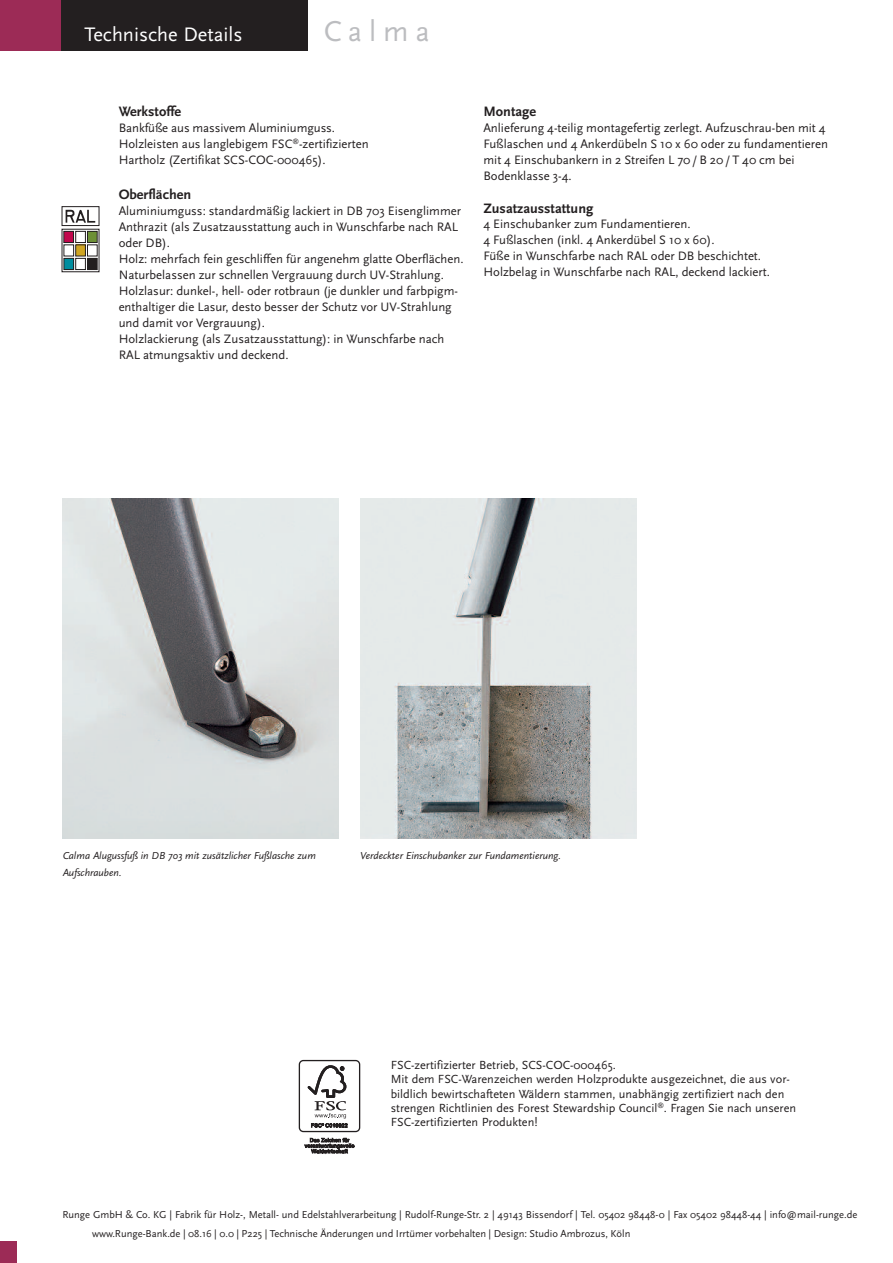
<style>
.page{position:relative;width:893px;height:1263px;background:#fff}
.page>*{position:absolute;margin:0;border:0;box-sizing:border-box;transform-origin:0 0}
.t1{font:30px "Scala Sans";letter-spacing:.23em;color:#bcbdc0}
.t2{font:20.4px "Scala Sans";color:#fff}
.t3{font:700 14.25px "Scala Sans";color:#231f20}
.t4{font:12.75px/15.9px "Scala Sans";color:#231f20}
.t5{font:12.3px/14.2px "Scala Sans";color:#231f20}
.t6{font:10.5px/19.2px "Scala Sans";color:#231f20}
.t7{font:italic 10.5px/17px "Scala Sans";color:#231f20}
.s1{font-family:"Scala Sans Caps"}
</style>
<div class="page">
<div style="left:0;top:1242px;width:17px;height:21px;background:#9c2b56"></div>
<div style="left:0;top:0;width:62px;height:51px;background:#9c2b56"></div>
<div style="left:62px;top:0;width:246px;height:51px;background:#231f20"></div>
<img style="left:63px;top:499px;width:276px;height:340px">
<img style="left:360px;top:499px;width:276px;height:340px">
<div style="left:299px;top:1060px;width:61px;height:72px;border:1px solid #231f20;border-radius:4px"></div>
<svg style="left:307px;top:1065px;width:40px;height:62px"></svg>
<svg style="left:305px;top:1138px;width:49px;height:15px"></svg>
<svg style="left:61px;top:206px;width:39px;height:67px"></svg>
<svg style="left:66px;top:210px;width:29px;height:13px"></svg>
<div style="left:64px;top:231px;width:10px;height:11px;background:#c1074c"></div>
<div style="left:64px;top:231px;width:10px;height:12px;border:1px solid #231f20"></div>
<div style="left:75px;top:231px;width:11px;height:12px;border:1px solid #231f20"></div>
<div style="left:87px;top:231px;width:10px;height:11px;background:#6d9036"></div>
<div style="left:87px;top:231px;width:10px;height:12px;border:1px solid #231f20"></div>
<div style="left:64px;top:245px;width:10px;height:11px;border:1px solid #231f20"></div>
<div style="left:76px;top:245px;width:9px;height:11px;background:#cfa522"></div>
<div style="left:75px;top:245px;width:11px;height:11px;border:1px solid #231f20"></div>
<div style="left:87px;top:245px;width:10px;height:11px;border:1px solid #231f20"></div>
<div style="left:64px;top:258px;width:10px;height:12px;background:#008d9f"></div>
<div style="left:64px;top:258px;width:10px;height:12px;border:1px solid #231f20"></div>
<div style="left:75px;top:258px;width:11px;height:12px;border:1px solid #231f20"></div>
<div style="left:87px;top:258px;width:10px;height:12px;background:#231f20"></div>
<div style="left:62px;top:206px;width:37px;height:20px;border:1px solid #231f20"></div>
<h2 class="t2" style="left:84px;top:28px;width:160px">Technische Details</h2>
<h1 class="t1" style="left:324px;top:22px;width:107px">Calma</h1>
<p class="t3" style="left:119px;top:107px;width:64px">Werkstoffe</p>
<p class="t4" style="left:119px;top:122px;width:252px">Bankfüße aus massivem Aluminiumguss.<br>Holzleisten aus langlebigem FSC<sup>®</sup>-zertifizierten<br>Hartholz (Zertifikat SCS-COC-000465).</p>
<p class="t3" style="left:119px;top:190px;width:74px">Oberflächen</p>
<p class="t4" style="left:119px;top:204px;width:346px">Aluminiumguss: standardmäßig lackiert in DB 703 Eisenglimmer Anthrazit (als Zusatzausstattung auch in Wunschfarbe nach RAL oder DB).<br>Holz: mehrfach fein geschliffen für angenehm glatte Oberflächen.<br>Naturbelassen zur schnellen Vergrauung durch UV-Strahlung.<br>Holzlasur: dunkel-, hell- oder rotbraun (je dunkler und farbpigm&shy;enthaltiger die Lasur, desto besser der Schutz vor UV-Strahlung und damit vor Vergrauung).<br>Holzlackierung (als Zusatzausstattung): in Wunschfarbe nach RAL atmungsaktiv und deckend.</p>
<p class="t3" style="left:483px;top:107px;width:54px">Montage</p>
<p class="t4" style="left:483px;top:122px;width:346px">Anlieferung 4-teilig montagefertig zerlegt. Aufzuschrau-ben mit 4<br>Fußlaschen und 4 Ankerdübeln S 10 x 60 oder zu fundamentieren mit 4 Einschubankern in 2 Streifen L 70/ B 20/ T 40 cm bei Bodenklasse 3-4.</p>
<p class="t3" style="left:483px;top:203px;width:111px">Zusatzausstattung</p>
<p class="t4" style="left:483px;top:218px;width:288px">4 Einschubanker zum Fundamentieren.<br>4 Fußlaschen (inkl. 4 Ankerdübel S 10 x 60).<br>Füße in Wunschfarbe nach RAL oder DB beschichtet.<br>Holzbelag in Wunschfarbe nach RAL, deckend lackiert.</p>
<p class="t7" style="left:63px;top:848px;width:255px">Calma Alugussfuß in DB 703 mit zusätzlicher Fußlasche zum<br>Aufschrauben.</p>
<p class="t7" style="left:360px;top:848px;width:202px">Verdeckter Einschubanker zur Fundamentierung.</p>
<p class="t5" style="left:391px;top:1059px;width:407px">FSC-zertifizierter Betrieb, SCS-COC-000465.<br>Mit dem FSC-Warenzeichen werden Holzprodukte ausgezeichnet, die aus vor&shy;bildlich bewirtschafteten Wäldern stammen, unabhängig zertifiziert nach den strengen Richtlinien des Forest Stewardship Council<sup>®</sup>. Fragen Sie nach unseren FSC-zertifizierten Produkten!</p>
<p class="t6" style="left:92px;top:1206px;width:767px;text-indent:-30px">Runge GmbH &amp; Co. KG | Fabrik für Holz-, Metall- und Edelstahlverarbeitung | Rudolf-Runge-Str. 2 | 49143 Bissendorf | Tel. 05402 98448-0 | Fax 05402 98448-44 | info@mail-runge.de www.Runge-Bank.de | 08.16 | 0.0 | P225 | Technische Änderungen und Irrtümer vorbehalten <span class="s1">|</span> Design: Studio Ambrozus, Köln</p>
</div>
